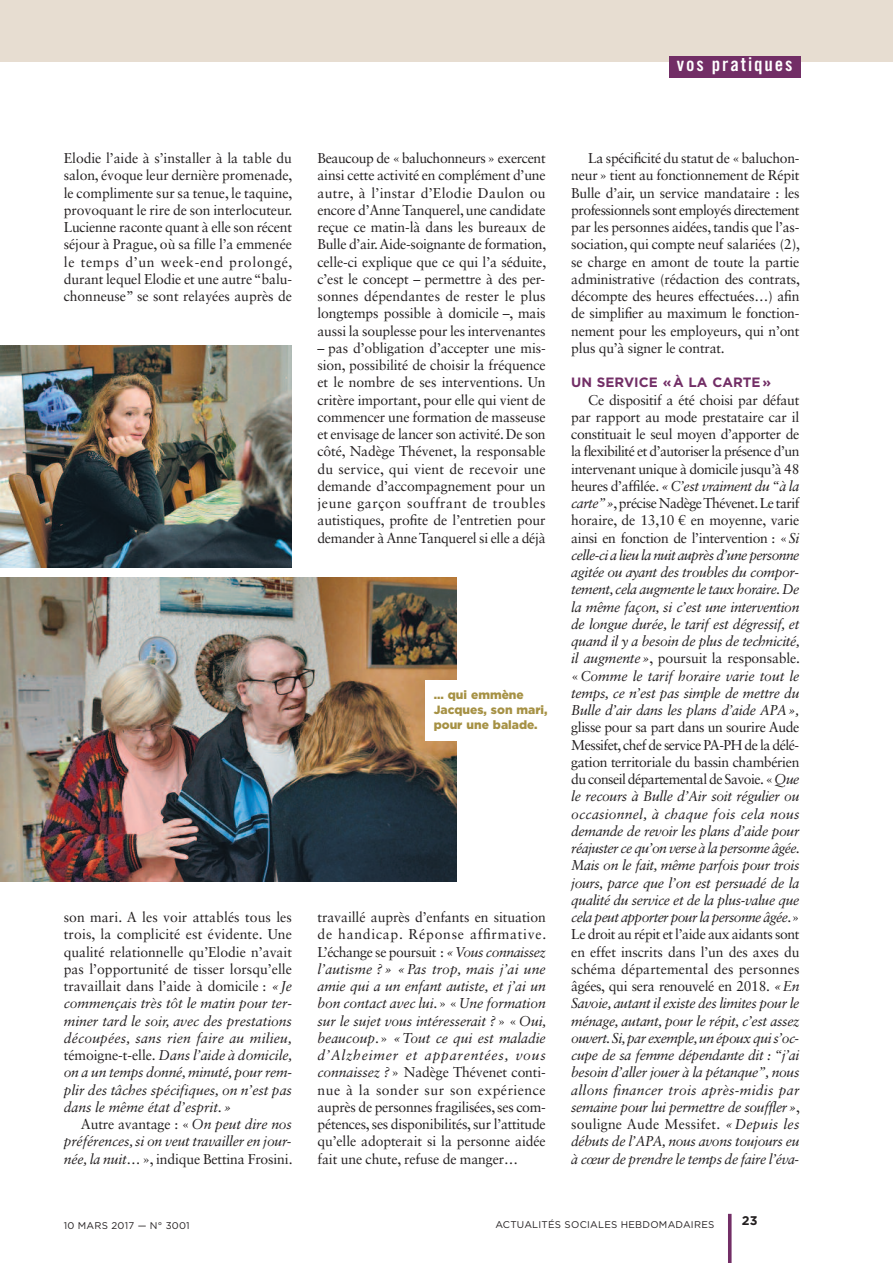
<style>
.page{position:relative;width:893px;height:1263px;background:#fff}
.page>*{position:absolute;margin:0;border:0;box-sizing:border-box;transform-origin:0 0}
.t1{font:19.05px "Trade Gothic LT Std Bd Cn 20";letter-spacing:.1em;color:#fff}
.t2{font:italic 14.25px/17.2px "Sabon LT Std";letter-spacing:-.025em;color:#231f20;text-align:justify}
.t3{font:14.25px/17.2px "Sabon LT Std";letter-spacing:-.01em;color:#231f20;text-align:justify}
.t4{font:700 13.5px "Gotham";color:#722e66}
.t5{font:700 12.6px "Gotham";color:#231f20}
.t6{font:900 12px/15px "Gotham";color:#a69144}
.t7{font:9.75px "Gotham";letter-spacing:.025em;color:#231f20}
.s1{font-style:normal}
.s2{font-style:italic}
</style>
<div class="page">
<svg style="left:728px;top:1214px;width:4px;height:49px"></svg>
<div style="left:0;top:0;width:893px;height:62px;background:#e7ddd1"></div>
<div style="left:669px;top:56px;width:132px;height:22px;background:#722e66"></div>
<img style="left:0;top:577px;width:456px;height:305px">
<img style="left:0;top:345px;width:292px;height:222px">
<div style="left:425px;top:680px;width:137px;height:61px;background:#fff"></div>
<h1 class="t1" style="left:677px;top:57px;width:117px">vos pratiques</h1>
<p class="t3" style="left:64px;top:151px;width:230px">Elodie l’aide à s’installer à la table du salon, évoque leur dernière promenade, le complimente sur sa tenue, le taquine, provoquant le rire de son interlocuteur.<br>Lucienne raconte quant à elle son récent séjour à Prague, où sa fille l’a emmenée le temps d’un week-end prolongé, durant lequel Elodie et une autre“balu&shy;chonneuse” se sont relayées auprès de</p>
<p class="t3" style="left:317px;top:151px;width:230px">Beaucoup de «baluchonneurs» exercent ainsi cette activité en complément d’une autre, à l’instar d’Elodie Daulon ou encore d’Anne Tanquerel, une candidate reçue ce matin-là dans les bureaux de Bulle d’air.Aide-soignante de formation, celle-ci explique que ce qui l’a séduite, c’est le concept – permettre à des per&shy;sonnes dépendantes de rester le plus longtemps possible à domicile –, mais aussi la souplesse pour les intervenantes</p>
<p class="t3" style="left:317px;top:340px;width:230px">– pas d’obligation d’accepter une mis&shy;sion, possibilité de choisir la fréquence et le nombre de ses interventions. Un critère important, pour elle qui vient de commencer une formation de masseuse et envisage de lancer son activité. De son côté, Nadège Thévenet, la responsable du service, qui vient de recevoir une demande d’accompagnement pour un jeune garçon souffrant de troubles autistiques, profite de l’entretien pour demander à Anne Tanquerel si elle a déjà</p>
<p class="t6" style="left:434px;top:688px;width:115px">… qui emmène<br>Jacques, son mari, pour une balade.</p>
<p class="t2" style="left:64px;top:909px;width:230px"><span class="s1">son mari. A les voir attablés tous les trois, la complicité est évidente. Une qualité relationnelle qu’Elodie n’avait pas l’opportunité de tisser lorsqu’elle travaillait dans l’aide à domicile :</span> «Je commençais très tôt le matin pour ter&shy;miner tard le soir, avec des prestations découpées, sans rien faire au milieu, <span class="s1">témoigne-t-elle.</span> Dans l’aide à domicile, on a un temps donné, minuté, pour rem&shy;plir des tâches spécifiques, on n’est pas dans le même état d’esprit.»</p>
<p class="t2" style="left:64px;top:1116px;width:230px;text-indent:17px"><span class="s1">Autre avantage : «</span>On peut dire nos préférences, si on veut travailler en jour&shy;née, la nuit…<span class="s1">», indique Bettina Frosini.</span></p>
<p class="t3" style="left:318px;top:910px;width:230px">travaillé auprès d’enfants en situation de handicap. Réponse affirmative.<br>L’échange se poursuit : <span class="s2">«Vous connaissez l’autisme ?» «Pas trop, mais j’ai une amie qui a un enfant autiste, et j’ai un bon contact avec lui.</span>» «<span class="s2">Une formation sur le sujet vous intéresserait ?</span>» «<span class="s2">Oui, beaucoup</span>.» <span class="s2">«Tout ce qui est maladie d’Alzheimer et apparentées, vous connaissez ?</span>» Nadège Thévenet conti&shy;nue à la sonder sur son expérience auprès de personnes fragilisées, ses com&shy;pétences, ses disponibilités, sur l’attitude qu’elle adopterait si la personne aidée fait une chute, refuse de manger…</p>
<p class="t3" style="left:571px;top:151px;width:230px;text-indent:17px">La spécificité du statut de «baluchon&shy;neur» tient au fonctionnement de Répit Bulle d’air, un service mandataire : les professionnels sont employés directement par les personnes aidées, tandis que l’as&shy;sociation, qui compte neuf salariées (2), se charge en amont de toute la partie administrative (rédaction des contrats, décompte des heures effectuées…) afin de simplifier au maximum le fonction&shy;nement pour les employeurs, qui n’ont plus qu’à signer le contrat.</p>
<p class="t4" style="left:571px;top:378px;width:201px">UN SERVICE «À LA CARTE»</p>
<p class="t2" style="left:571px;top:392px;width:230px;text-indent:17px"><span class="s1">Ce dispositif a été choisi par défaut par rapport au mode prestataire car il constituait le seul moyen d’apporter de la flexibilité et d’autoriser la présence d’un intervenant unique à domicile jusqu’à 48 heures d’affilée.</span> «C’est vraiment du “à la carte”»<span class="s1">,précise NadègeThévenet.Le tarif horaire, de 13,10 € en moyenne, varie ainsi en fonction de l’intervention : «</span>Si celle-ci a lieu la nuit auprès d’une personne agitée ou ayant des troubles du compor&shy;tement, cela augmente le taux horaire.De la même façon, si c’est une intervention de longue durée, le tarif est dégressif, et quand il y a besoin de plus de technicité, il augmente»<span class="s1">, poursuit la responsable. «</span>Comme le tarif horaire varie tout le temps, ce n’est pas simple de mettre du Bulle d’air dans les plans d’aide APA»,</p>
<p class="t2" style="left:571px;top:720px;width:230px"><span class="s1">glisse pour sa part dans un sourire Aude Messifet, chef de service PA-PH de la délé&shy;gation territoriale du bassin chambérien du conseil départemental de Savoie.«</span>Que le recours à Bulle d’Air soit régulier ou occasionnel, à chaque fois cela nous demande de revoir les plans d’aide pour réajuster ce qu’on verse à la personne âgée.<br>Mais on le fait, même parfois pour trois jours, parce que l’on est persuadé de la qualité du service et de la plus-value que cela peut apporter pour la personne âgée<span class="s1">.» Le droit au répit et l’aide aux aidants sont en effet inscrits dans l’un des axes du schéma départemental des personnes âgées, qui sera renouvelé en 2018.</span> «En Savoie, autant il existe des limites pour le ménage, autant, pour le répit, c’est assez ouvert.Si,par exemple,un époux qui s’oc&shy;cupe de sa femme dépendante dit : “j’ai besoin d’aller jouer à la pétanque”, nous allons financer trois après-midis par semaine pour lui permettre de souffler»<span class="s1">, souligne Aude Messifet.</span> «Depuis les débuts de l’APA, nous avons toujours eu à cœur de prendre le temps de faire l’éva-</p>
<p class="t7" style="left:64px;top:1222px;width:128px">10 MARS 2017 — N° 3001</p>
<p class="t7" style="left:495px;top:1221px;width:220px">ACTUALITÉS SOCIALES HEBDOMADAIRES</p>
<p class="t5" style="left:742px;top:1216px;width:17px">23</p>
</div>
